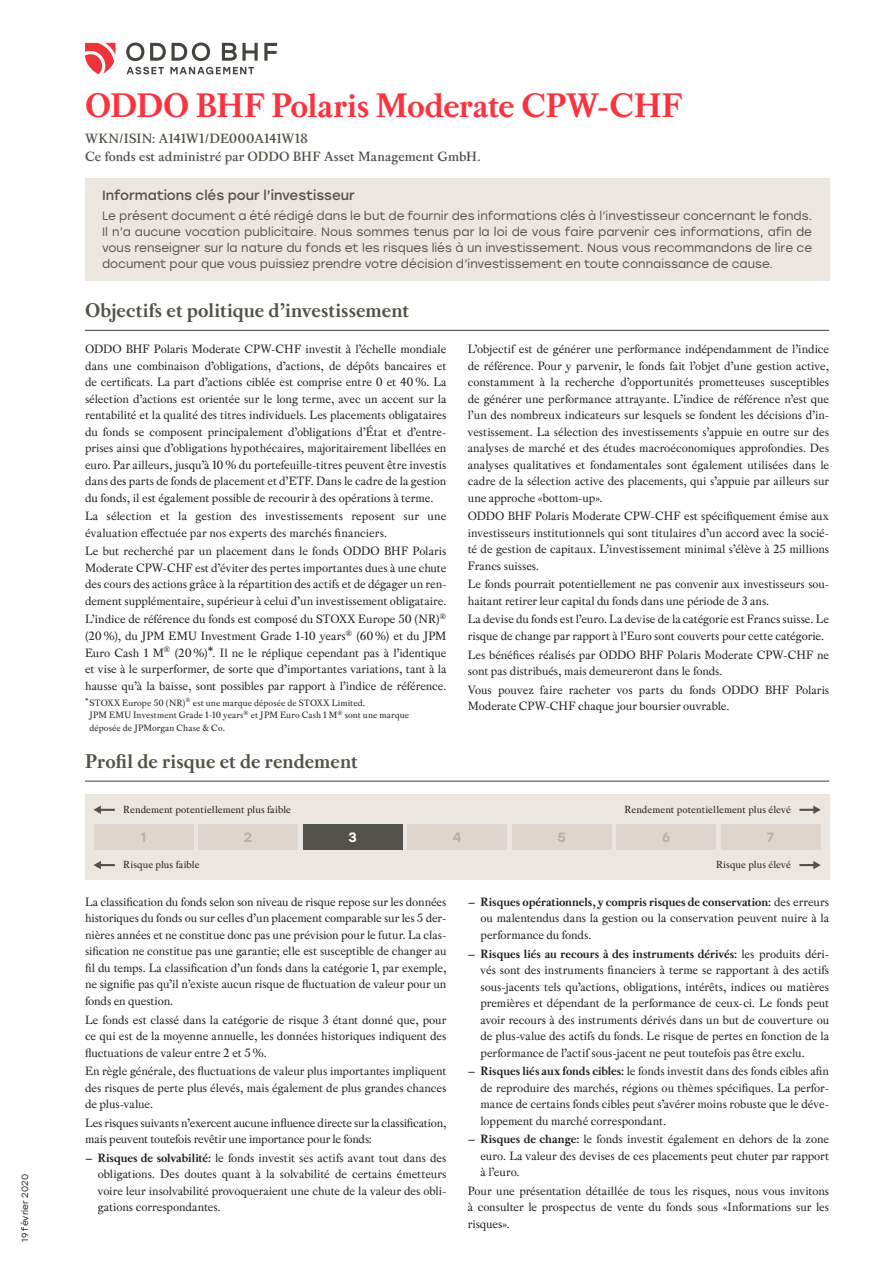
<style>
.page{position:relative;width:893px;height:1263px;background:#fff}
.page>*{position:absolute;margin:0;border:0;box-sizing:border-box;transform-origin:0 0}
.t1{font:700 36px "Pradell";letter-spacing:-.01em;color:#fb333e}
.t2{font:700 21px "Pradell";color:#53524a}
.t3{font:600 14.25px/18px "Pradell";letter-spacing:.005em;color:#53524a}
.t4{font:13.5px "Stolzl";color:#53524a}
.t5{font:500 13.5px "Stolzl";color:#bbaf9d}
.t6{font:500 13.5px "Stolzl";color:#fff}
.t7{font:12.75px/16.5px "Pradell";letter-spacing:-.005em;color:#231f20;text-align:justify}
.t8{font:12px/15.8px "Stolzl";color:#53524a;text-align:justify}
.t9{font:10.8px "Pradell";letter-spacing:.005em;color:#231f20}
.t10{font:9.75px/12.8px "Pradell";letter-spacing:.01em;color:#231f20}
.t11{font:9px "Stolzl";letter-spacing:.01em;color:#231f20}
.s1{font-weight:700}
</style>
<div class="page">
<div style="left:85px;top:178px;width:744px;height:102px;background:#ece6e1"></div>
<hr style="left:85px;top:330px;width:744px;height:1px;background:#53524a">
<hr style="left:85px;top:780px;width:744px;height:2px;background:#53524a">
<div style="left:85px;top:795px;width:744px;height:85px;background:#ece6e1"></div>
<div style="left:94px;top:825px;width:99px;height:25px;background:#ded6cd"></div>
<div style="left:198px;top:825px;width:100px;height:25px;background:#ded6cd"></div>
<div style="left:303px;top:825px;width:100px;height:25px;background:#53524a"></div>
<div style="left:407px;top:825px;width:100px;height:25px;background:#ded6cd"></div>
<div style="left:512px;top:825px;width:100px;height:25px;background:#ded6cd"></div>
<div style="left:616px;top:825px;width:100px;height:25px;background:#ded6cd"></div>
<div style="left:721px;top:825px;width:100px;height:25px;background:#ded6cd"></div>
<svg style="left:799px;top:861px;width:22px;height:8px"></svg>
<svg style="left:799px;top:805px;width:22px;height:9px"></svg>
<svg style="left:94px;top:805px;width:21px;height:9px"></svg>
<svg style="left:94px;top:861px;width:21px;height:8px"></svg>
<svg style="left:126px;top:67px;width:38px;height:7px"></svg>
<svg style="left:170px;top:67px;width:84px;height:7px"></svg>
<svg style="left:126px;top:43px;width:18px;height:18px"></svg>
<svg style="left:150px;top:43px;width:16px;height:18px"></svg>
<svg style="left:172px;top:43px;width:38px;height:18px"></svg>
<svg style="left:222px;top:43px;width:36px;height:18px"></svg>
<svg style="left:264px;top:43px;width:13px;height:18px"></svg>
<svg style="left:85px;top:43px;width:30px;height:31px"></svg>
<p class="t11" style="left:19px;top:1242px;width:69px;rotate:-90deg">19 février 2020</p>
<h1 class="t1" style="left:85px;top:84px;width:599px">ODDO BHF Polaris Moderate CPW-CHF</h1>
<p class="t3" style="left:85px;top:129px;width:397px">WKN/ISIN: A141W1/DE000A141W18<br>Ce fonds est administré par ODDO BHF Asset Management GmbH.</p>
<p class="t4" style="left:102px;top:186px;width:254px">Informations clés pour l’investisseur</p>
<p class="t8" style="left:102px;top:208px;width:712px">Le présent document a été rédigé dans le but de fournir des informations clés à l’investisseur concernant le fonds.<br>Il n’a aucune vocation publicitaire. Nous sommes tenus par la loi de vous faire parvenir ces informations, afin de vous renseigner sur la nature du fonds et les risques liés à un investissement. Nous vous recommandons de lire ce document pour que vous puissiez prendre votre décision d’investissement en toute connaissance de cause.</p>
<h2 class="t2" style="left:85px;top:298px;width:325px">Objectifs et politique d’investissement</h2>
<p class="t7" style="left:85px;top:340px;width:363px">ODDO BHF Polaris Moderate CPW-CHF investit à l’échelle mondiale dans une combinaison d’obligations, d’actions, de dépôts bancaires et de certificats. La part d’actions ciblée est comprise entre 0 et 40%. La sélection d’actions est orientée sur le long terme, avec un accent sur la rentabilité et la qualité des titres individuels. Les placements obligataires du fonds se composent principalement d’obligations d’État et d’entre&shy;prises ainsi que d’obligations hypothécaires, majoritairement libellées en euro. Par ailleurs, jusqu’à 10% du portefeuille-titres peuvent être investis dans des parts de fonds de placement et d’ETF. Dans le cadre de la gestion du fonds, il est également possible de recourir à des opérations à terme.</p>
<p class="t7" style="left:85px;top:508px;width:363px">La sélection et la gestion des investissements reposent sur une évaluation effectuée par nos experts des marchés financiers.</p>
<p class="t7" style="left:85px;top:543px;width:363px">Le but recherché par un placement dans le fonds ODDO BHF Polaris Moderate CPW-CHF est d’éviter des pertes importantes dues à une chute des cours des actions grâce à la répartition des actifs et de dégager un ren&shy;dement supplémentaire, supérieur à celui d’un investissement obligataire.</p>
<p class="t7" style="left:85px;top:611px;width:363px">L’indice de référence du fonds est composé du STOXX Europe 50 (NR)<sup>® </sup>(20%), du JPM EMU Investment Grade 1-10 years<sup>®</sup> (60%) et du JPM Euro Cash 1 M<sup>®</sup> (20%)*. Il ne le réplique cependant pas à l’identique et vise à le surperformer, de sorte que d’importantes variations, tant à la hausse qu’à la baisse, sont possibles par rapport à l’indice de référence.</p>
<p class="t10" style="left:89px;top:696px;width:321px;text-indent:-4px"><sup>*</sup> STOXX Europe 50 (NR)<sup>®</sup> est une marque déposée de STOXX Limited.<br>JPM EMU Investment Grade 1-10 years<sup>®</sup> et JPM Euro Cash 1 M<sup>®</sup> sont une marque déposée de JPMorgan Chase &amp; Co.</p>
<h2 class="t2" style="left:85px;top:748px;width:274px">Profil de risque et de rendement</h2>
<p class="t9" style="left:123px;top:803px;width:169px">Rendement potentiellement plus faible</p>
<p class="t7" style="left:468px;top:340px;width:363px">L’objectif est de générer une performance indépendamment de l’indice de référence. Pour y parvenir, le fonds fait l’objet d’une gestion active, constamment à la recherche d’opportunités prometteuses susceptibles de générer une performance attrayante. L’indice de référence n’est que l’un des nombreux indicateurs sur lesquels se fondent les décisions d’in&shy;vestissement. La sélection des investissements s’appuie en outre sur des analyses de marché et des études macroéconomiques approfondies. Des analyses qualitatives et fondamentales sont également utilisées dans le cadre de la sélection active des placements, qui s’appuie par ailleurs sur une approche «bottom-up».</p>
<p class="t7" style="left:468px;top:508px;width:363px">ODDO BHF Polaris Moderate CPW-CHF est spécifiquement émise aux investisseurs institutionnels qui sont titulaires d’un accord avec la socié&shy;té de gestion de capitaux. L’investissement minimal s’élève à 25 millions Francs suisses.</p>
<p class="t7" style="left:468px;top:576px;width:363px">Le fonds pourrait potentiellement ne pas convenir aux investisseurs sou&shy;haitant retirer leur capital du fonds dans une période de 3 ans.</p>
<p class="t7" style="left:468px;top:611px;width:363px">La devise du fonds est l’euro. La devise de la catégorie est Francs suisse. Le risque de change par rapport à l’Euro sont couverts pour cette catégorie.</p>
<p class="t7" style="left:468px;top:646px;width:363px">Les bénéfices réalisés par ODDO BHF Polaris Moderate CPW-CHF ne sont pas distribués, mais demeureront dans le fonds.</p>
<p class="t7" style="left:468px;top:681px;width:363px">Vous pouvez faire racheter vos parts du fonds ODDO BHF Polaris<br>Moderate CPW-CHF chaque jour boursier ouvrable.</p>
<p class="t9" style="left:625px;top:803px;width:168px">Rendement potentiellement plus élevé</p>
<p class="t5" style="left:141px;top:828px;width:7px">1</p>
<p class="t5" style="left:244px;top:828px;width:10px">2</p>
<p class="t6" style="left:348px;top:828px;width:10px">3</p>
<p class="t5" style="left:453px;top:828px;width:10px">4</p>
<p class="t5" style="left:557px;top:828px;width:10px">5</p>
<p class="t5" style="left:662px;top:828px;width:10px">6</p>
<p class="t5" style="left:767px;top:828px;width:9px">7</p>
<p class="t9" style="left:123px;top:858px;width:78px">Risque plus faible</p>
<p class="t7" style="left:85px;top:893px;width:363px">La classification du fonds selon son niveau de risque repose sur les données historiques du fonds ou sur celles d’un placement comparable sur les 5 der&shy;nières années et ne constitue donc pas une prévision pour le futur. La clas&shy;sification ne constitue pas une garantie; elle est susceptible de changer au fil du temps. La classification d’un fonds dans la catégorie 1, par exemple, ne signifie pas qu’il n’existe aucun risque de fluctuation de valeur pour un fonds en question.</p>
<p class="t7" style="left:85px;top:1011px;width:363px">Le fonds est classé dans la catégorie de risque 3 étant donné que, pour ce qui est de la moyenne annuelle, les données historiques indiquent des fluctuations de valeur entre 2 et 5%.</p>
<p class="t7" style="left:85px;top:1062px;width:363px">En règle générale, des fluctuations de valeur plus importantes impliquent des risques de perte plus élevés, mais également de plus grandes chances de plus-value.</p>
<p class="t7" style="left:85px;top:1114px;width:363px">Les risques suivants n’exercent aucune influence directe sur la classification, mais peuvent toutefois revêtir une importance pour le fonds:</p>
<p class="t7" style="left:98px;top:1149px;width:350px;text-indent:-13px"><span class="s1">– Risques de solvabilité:</span> le fonds investit ses actifs avant tout dans des obligations. Des doutes quant à la solvabilité de certains émetteurs voire leur insolvabilité provoqueraient une chute de la valeur des obli&shy;gations correspondantes.</p>
<p class="t9" style="left:716px;top:858px;width:76px">Risque plus élevé</p>
<p class="t7" style="left:480px;top:893px;width:350px;text-indent:-13px"><span class="s1">– Risques opérationnels, y compris risques de conservation:</span> des erreurs ou malentendus dans la gestion ou la conservation peuvent nuire à la performance du fonds.</p>
<p class="t7" style="left:480px;top:945px;width:350px;text-indent:-13px"><span class="s1">– Risques liés au recours à des instruments dérivés:</span> les produits déri&shy;vés sont des instruments financiers à terme se rapportant à des actifs sous-jacents tels qu’actions, obligations, intérêts, indices ou matières premières et dépendant de la performance de ceux-ci. Le fonds peut avoir recours à des instruments dérivés dans un but de couverture ou de plus-value des actifs du fonds. Le risque de pertes en fonction de la performance de l’actif sous-jacent ne peut toutefois pas être exclu.</p>
<p class="t7" style="left:480px;top:1062px;width:350px;text-indent:-13px"><span class="s1">– Risques liés aux fonds cibles:</span> le fonds investit dans des fonds cibles afin de reproduire des marchés, régions ou thèmes spécifiques. La perfor&shy;mance de certains fonds cibles peut s’avérer moins robuste que le déve&shy;loppement du marché correspondant.</p>
<p class="t7" style="left:480px;top:1131px;width:350px;text-indent:-13px"><span class="s1">– Risques de change:</span> le fonds investit également en dehors de la zone euro. La valeur des devises de ces placements peut chuter par rapport à l’euro.</p>
<p class="t7" style="left:468px;top:1182px;width:363px">Pour une présentation détaillée de tous les risques, nous vous invitons à consulter le prospectus de vente du fonds sous «Informations sur les risques».</p>
</div>
